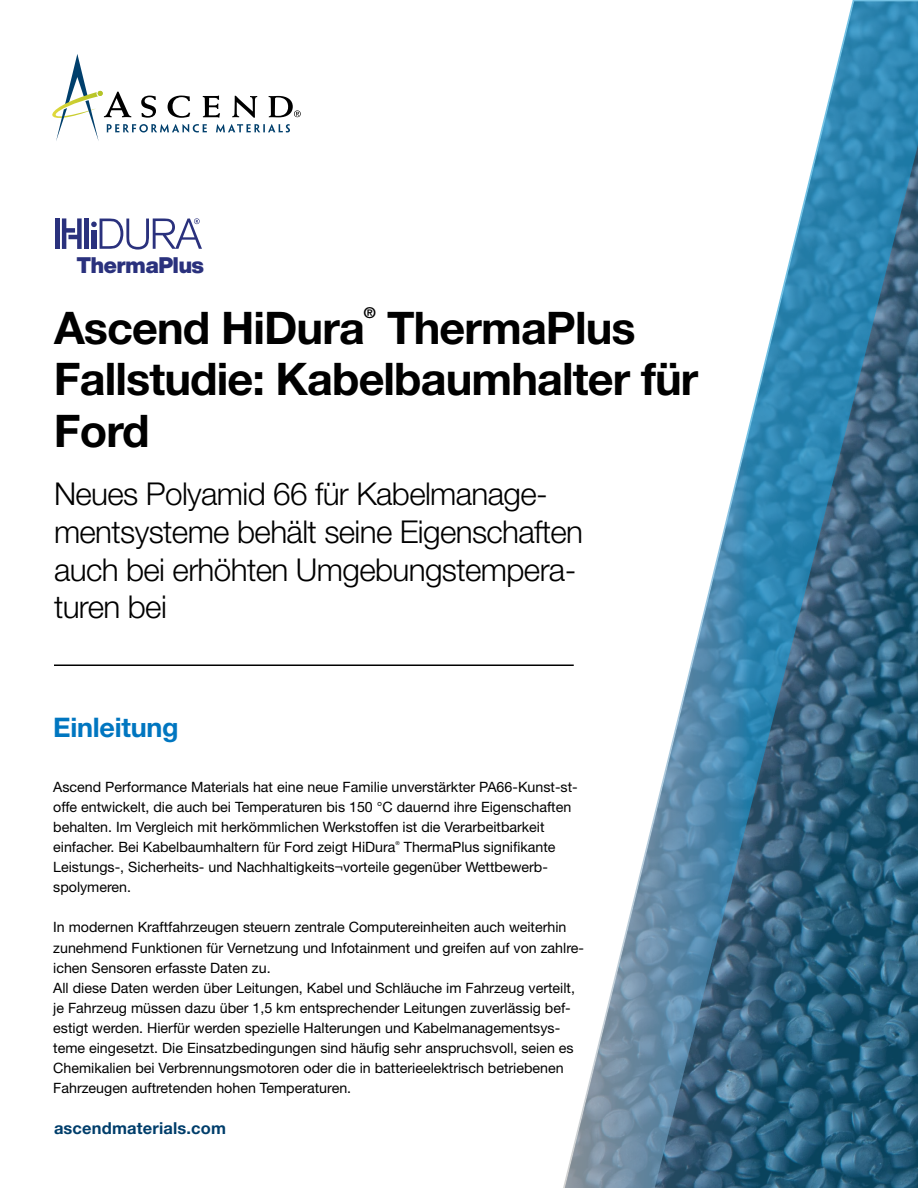
<style>
.page{position:relative;width:918px;height:1188px;background:#fff}
.page>*{position:absolute;margin:0;border:0;box-sizing:border-box;transform-origin:0 0}
.t1{font:700 45px/51.6px "Helvetica Neue LT Std";letter-spacing:-.02em;color:#000}
.t2{font:300 31.5px/37.8px "Helvetica Neue LT Std";letter-spacing:-.02em;color:#000}
.t3{font:700 27px "Helvetica Neue LT Std";letter-spacing:-.01em;color:#0076c0}
.t4{font:900 22.2px "Helvetica Now Display";letter-spacing:-.01em;color:#2a317d}
.t5{font:700 16.5px "Helvetica Neue LT Std";letter-spacing:.01em;color:#003e6b}
.t6{font:700 15px "Helvetica Neue LT Std";color:#000}
.t7{font:14.25px/20.1px "Helvetica Neue LT Std";color:#000}
.t8{font:5.4px "Helvetica Neue LT Std";color:#000}
</style>
<div class="page">
<hr style="left:54px;top:665px;width:520px;height:1px;background:#000">
<svg style="left:52px;top:54px;width:249px;height:87px"></svg>
<svg style="left:563px;top:0;width:355px;height:1188px"></svg>
<div style="left:55px;top:218px;width:5px;height:31px;background:#2a317d"></div>
<hr style="left:84px;top:218px;width:4px;height:31px;background:#2a317d">
<svg style="left:62px;top:218px;width:20px;height:31px"></svg>
<svg style="left:91px;top:218px;width:111px;height:32px"></svg>
<h3 class="t4" style="left:77px;top:250px;width:128px">ThermaPlus</h3>
<h1 class="t1" style="left:54px;top:301px;width:312px">Ascend HiDura</h1>
<p class="t6" style="left:364px;top:304px;width:13px">®</p>
<h1 class="t1" style="left:54px;top:301px;width:646px;text-indent:333px">ThermaPlus<br>Fallstudie: Kabelbaumhalter für<br>Ford</h1>
<h2 class="t2" style="left:54px;top:474px;width:531px">Neues Polyamid 66 für Kabelmanage&shy;mentsysteme behält seine Eigenschaften auch bei erhöhten Umgebungstempera&shy;turen bei</h2>
<h3 class="t3" style="left:53px;top:711px;width:127px">Einleitung</h3>
<p class="t7" style="left:53px;top:776px;width:526px">Ascend Performance Materials hat eine neue Familie unverstärkter PA66-Kunst-st&shy;offe entwickelt, die auch bei Temperaturen bis 150 °C dauernd ihre Eigenschaften behalten. Im Vergleich mit herkömmlichen Werkstoffen ist die Verarbeitbarkeit einfacher. Bei Kabelbaumhaltern für Ford zeigt HiDura</p>
<p class="t8" style="left:396px;top:839px;width:6px">®</p>
<p class="t7" style="left:53px;top:837px;width:504px;text-indent:351px">ThermaPlus signifikante<br>Leistungs-, Sicherheits- und Nachhaltigkeits¬vorteile gegenüber Wettbewerb&shy;spolymeren.</p>
<p class="t7" style="left:53px;top:917px;width:532px">In modernen Kraftfahrzeugen steuern zentrale Computereinheiten auch weiterhin zunehmend Funktionen für Vernetzung und Infotainment und greifen auf von zahlre&shy;ichen Sensoren erfasste Daten zu.<br>All diese Daten werden über Leitungen, Kabel und Schläuche im Fahrzeug verteilt, je Fahrzeug müssen dazu über 1,5 km entsprechender Leitungen zuverlässig bef&shy;estigt werden. Hierfür werden spezielle Halterungen und Kabelmanagementsys&shy;teme eingesetzt. Die Einsatzbedingungen sind häufig sehr anspruchsvoll, seien es Chemikalien bei Verbrennungsmotoren oder die in batterieelektrisch betriebenen Fahrzeugen auftretenden hohen Temperaturen.</p>
<p class="t5" style="left:54px;top:1118px;width:174px">ascendmaterials.com</p>
</div>
